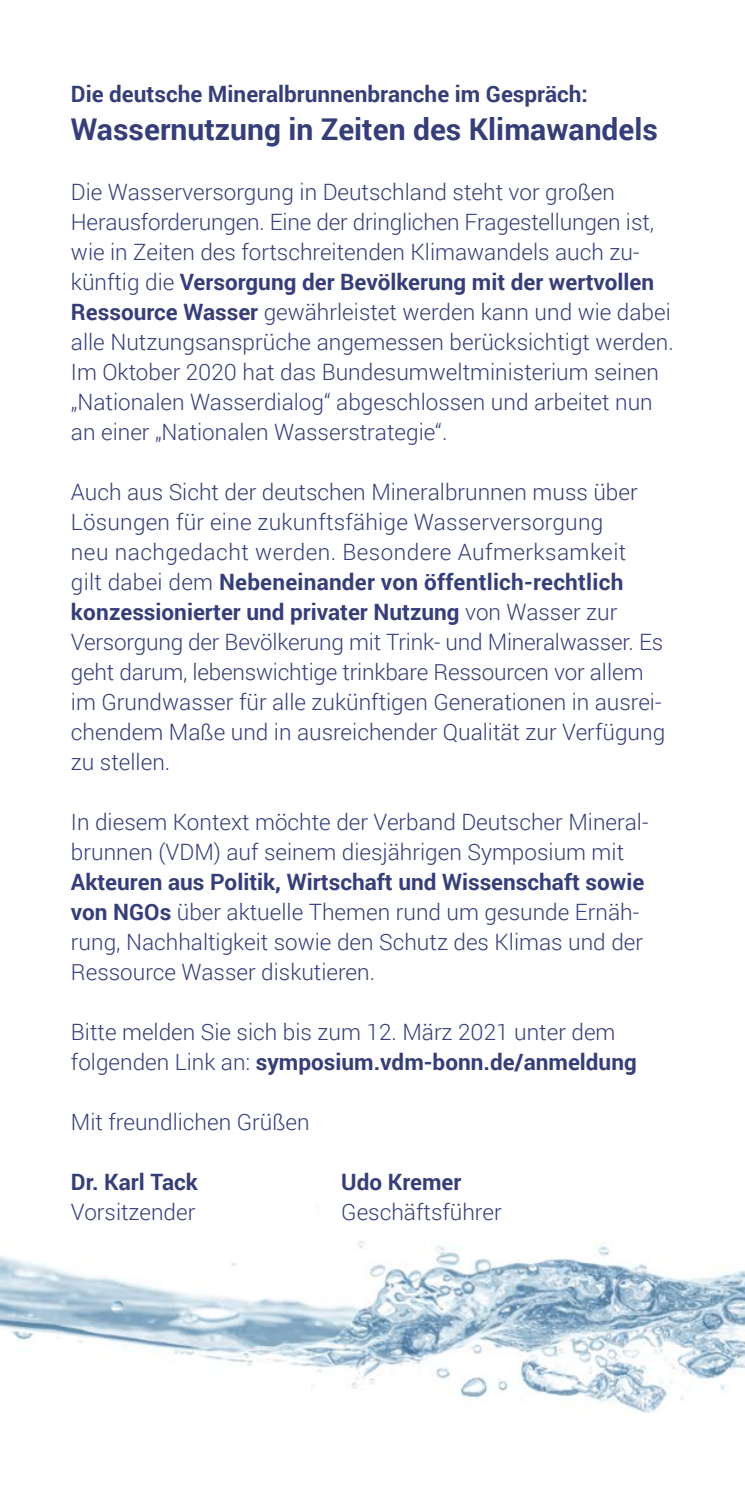
<style>
.page{position:relative;width:745px;height:1489px;background:#fff}
.page>*{position:absolute;margin:0;border:0;box-sizing:border-box;transform-origin:0 0}
.t1{font:700 30px "Roboto";color:#353e78}
.t2{font:300 22.5px/30px "Roboto";color:#353e78}
.t3{font:700 22.5px "Roboto";color:#353e78}
.s1{font-weight:700}
</style>
<div class="page">
<img style="left:0;top:1241px;width:744px;height:172px">
<p class="t3" style="left:71px;top:78px;width:518px">Die deutsche Mineralbrunnenbranche im Gespräch:</p>
<h1 class="t1" style="left:71px;top:108px;width:588px">Wassernutzung in Zeiten des Klimawandels</h1>
<p class="t2" style="left:71px;top:176px;width:604px">Die Wasserversorgung in Deutschland steht vor großen Herausforderungen. Eine der dringlichen Fragestellungen ist, wie in Zeiten des fortschreitenden Klimawandels auch zu&shy;künftig die <span class="s1">Versorgung der Bevölkerung mit der wertvollen Ressource Wasser</span> gewährleistet werden kann und wie dabei alle Nutzungsansprüche angemessen berücksichtigt werden.<br>Im Oktober 2020 hat das Bundesumweltministerium seinen „Nationalen Wasserdialog“ abgeschlossen und arbeitet nun an einer „Nationalen Wasserstrategie“.</p>
<p class="t2" style="left:71px;top:476px;width:595px">Auch aus Sicht der deutschen Mineralbrunnen muss über Lösungen für eine zukunftsfähige Wasserversorgung<br>neu nachgedacht werden. Besondere Aufmerksamkeit<br>gilt dabei dem <span class="s1">Nebeneinander von öffentlich-rechtlich konzessionierter und privater Nutzung</span> von Wasser zur Versorgung der Bevölkerung mit Trink- und Mineralwasser. Es geht darum, lebenswichtige trinkbare Ressourcen vor allem im Grundwasser für alle zukünftigen Generationen in ausrei&shy;chendem Maße und in ausreichender Qualität zur Verfügung zu stellen.</p>
<p class="t2" style="left:71px;top:806px;width:578px">In diesem Kontext möchte der Verband Deutscher Mineral&shy;brunnen (VDM) auf seinem diesjährigen Symposium mit</p>
<p class="t2" style="left:71px;top:866px;width:574px"><span class="s1">Akteuren aus Politik, Wirtschaft und Wissenschaft sowie von NGOs</span> über aktuelle Themen rund um gesunde Ernäh&shy;rung, Nachhaltigkeit sowie den Schutz des Klimas und der Ressource Wasser diskutieren.</p>
<p class="t2" style="left:71px;top:1016px;width:567px">Bitte melden Sie sich bis zum 12. März 2021 unter dem folgenden Link an: <span class="s1">symposium.vdm-bonn.de/anmeldung</span></p>
<p class="t2" style="left:71px;top:1106px;width:240px">Mit freundlichen Grüßen</p>
<p class="t3" style="left:71px;top:1166px;width:128px">Dr. Karl Tack</p>
<p class="t3" style="left:341px;top:1166px;width:121px">Udo Kremer</p>
<p class="t2" style="left:71px;top:1196px;width:126px">Vorsitzender</p>
<p class="t2" style="left:341px;top:1196px;width:162px">Geschäftsführer</p>
</div>
